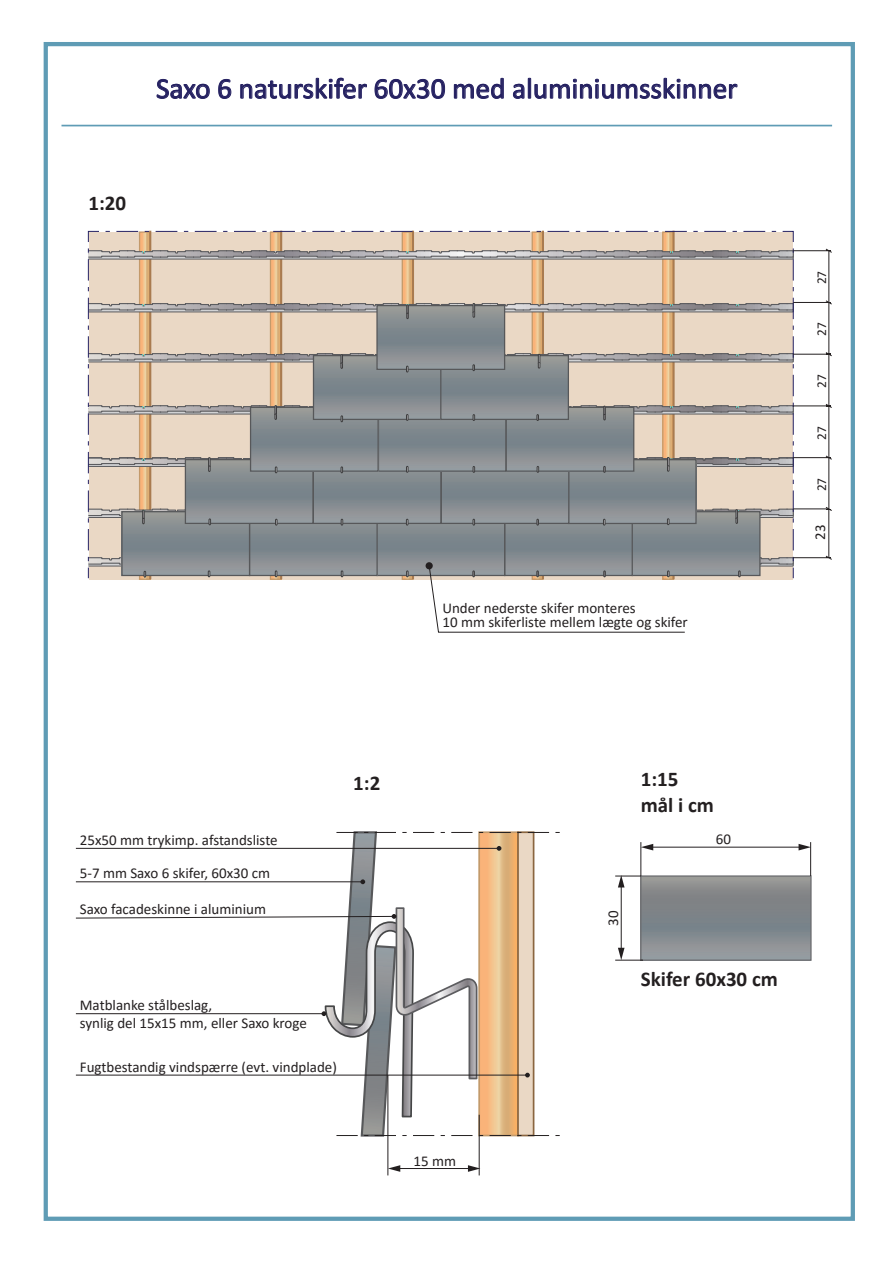
<style>
.page{position:relative;width:893px;height:1263px;background:#fff}
.page>*{position:absolute;margin:0;border:0;box-sizing:border-box;transform-origin:0 0}
.t1{font:29.25px "Calibri";color:#252161}
.t2{font:700 21px/25.2px "Calibri";color:#231f20}
.t3{font:15px/18px "Calibri";color:#231f20}
.t4{font:13.5px "Calibri";color:#231f20}
</style>
<div class="page">
<svg style="left:642px;top:877px;width:168px;height:82px;background:#868b8e"></svg>
<div style="left:640px;top:875px;width:172px;height:86px;border:1px solid #6c6d70"></div>
<hr style="left:621px;top:885px;width:1px;height:65px;background:#231f20">
<svg style="left:615px;top:948px;width:28px;height:13px"></svg>
<svg style="left:615px;top:875px;width:26px;height:12px"></svg>
<hr style="left:651px;top:847px;width:150px;height:1px;background:#231f20">
<svg style="left:798px;top:844px;width:12px;height:6px"></svg>
<svg style="left:641px;top:844px;width:12px;height:6px"></svg>
<hr style="left:640px;top:842px;width:1px;height:34px;background:#231f20">
<hr style="left:828px;top:509px;width:1px;height:48px;background:#231f20">
<hr style="left:828px;top:458px;width:1px;height:51px;background:#231f20">
<hr style="left:793px;top:457px;width:36px;height:1px;background:#231f20">
<hr style="left:828px;top:406px;width:1px;height:51px;background:#231f20">
<svg style="left:825px;top:455px;width:7px;height:5px"></svg>
<hr style="left:793px;top:406px;width:36px;height:1px;background:#231f20">
<hr style="left:828px;top:354px;width:1px;height:52px;background:#231f20">
<svg style="left:825px;top:404px;width:7px;height:4px"></svg>
<hr style="left:793px;top:354px;width:36px;height:1px;background:#231f20">
<hr style="left:828px;top:303px;width:1px;height:51px;background:#231f20">
<svg style="left:825px;top:352px;width:7px;height:4px"></svg>
<hr style="left:793px;top:302px;width:36px;height:1px;background:#231f20">
<hr style="left:828px;top:251px;width:1px;height:51px;background:#231f20">
<svg style="left:825px;top:300px;width:7px;height:5px"></svg>
<hr style="left:793px;top:250px;width:36px;height:1px;background:#231f20">
<svg style="left:825px;top:248px;width:7px;height:5px"></svg>
<hr style="left:793px;top:509px;width:36px;height:1px;background:#231f20">
<svg style="left:825px;top:507px;width:7px;height:4px"></svg>
<hr style="left:793px;top:557px;width:36px;height:1px;background:#231f20">
<svg style="left:825px;top:555px;width:7px;height:5px"></svg>
<svg style="left:75px;top:831px;width:485px;height:307px"></svg>
<hr style="left:810px;top:842px;width:1px;height:34px;background:#231f20">
<svg style="left:87px;top:231px;width:707px;height:402px;background:#bdb8b1"></svg>
<svg style="left:425px;top:562px;width:8px;height:8px"></svg>
<hr style="left:398px;top:1168px;width:72px;height:1px;background:#231f20">
<svg style="left:468px;top:1165px;width:11px;height:7px"></svg>
<svg style="left:389px;top:1165px;width:11px;height:7px"></svg>
<hr style="left:388px;top:1075px;width:1px;height:100px;background:#231f20">
<hr style="left:479px;top:1115px;width:1px;height:60px;background:#231f20">
<svg style="left:156px;top:79px;width:54px;height:20px"></svg>
<svg style="left:218px;top:79px;width:14px;height:20px"></svg>
<svg style="left:240px;top:77px;width:127px;height:22px"></svg>
<svg style="left:374px;top:79px;width:71px;height:20px"></svg>
<svg style="left:454px;top:78px;width:50px;height:21px"></svg>
<svg style="left:513px;top:78px;width:225px;height:21px"></svg>
<hr style="left:61px;top:125px;width:771px;height:1px;background:#5f9cb5">
<div style="left:44px;top:42px;width:811px;height:1179px;border:4px solid #5f9cb5"></div>
<h1 class="t1" style="left:156px;top:76px;width:583px">Saxo 6 naturskifer 60x30 med aluminiumsskinner</h1>
<h2 class="t2" style="left:88px;top:192px;width:39px">1:20</h2>
<p class="t3" style="left:442px;top:603px;width:247px;line-height:13.5px">Under nederste skifer monteres<br>10 mm skiferliste mellem lægte og skifer</p>
<p class="t4" style="left:816px;top:284px;width:15px;rotate:-90deg">27</p>
<p class="t4" style="left:816px;top:336px;width:15px;rotate:-90deg">27</p>
<p class="t4" style="left:816px;top:388px;width:15px;rotate:-90deg">27</p>
<p class="t4" style="left:816px;top:440px;width:15px;rotate:-90deg">27</p>
<p class="t4" style="left:816px;top:491px;width:15px;rotate:-90deg">27</p>
<p class="t3" style="left:812px;top:540px;width:17px;rotate:-90deg">23</p>
<p class="t3" style="left:80px;top:832px;width:199px">25x50 mm trykimp. afstandsliste</p>
<p class="t3" style="left:80px;top:865px;width:192px">5-7 mm Saxo 6 skifer, 60x30 cm</p>
<p class="t3" style="left:80px;top:901px;width:188px">Saxo facadeskinne i aluminium</p>
<h2 class="t2" style="left:353px;top:772px;width:29px">1:2</h2>
<p class="t3" style="left:80px;top:997px;width:229px">Matblanke stålbeslag,<br>synlig del 15x15 mm, eller Saxo kroge</p>
<p class="t3" style="left:80px;top:1059px;width:259px">Fugtbestandig vindspærre (evt. vindplade)</p>
<p class="t3" style="left:413px;top:1153px;width:44px">15 mm</p>
<h2 class="t2" style="left:641px;top:769px;width:75px">1:15 mål i cm</h2>
<p class="t3" style="left:716px;top:831px;width:17px">60</p>
<p class="t3" style="left:605px;top:926px;width:17px;rotate:-90deg">30</p>
<h2 class="t2" style="left:641px;top:968px;width:139px">Skifer 60x30 cm</h2>
</div>
